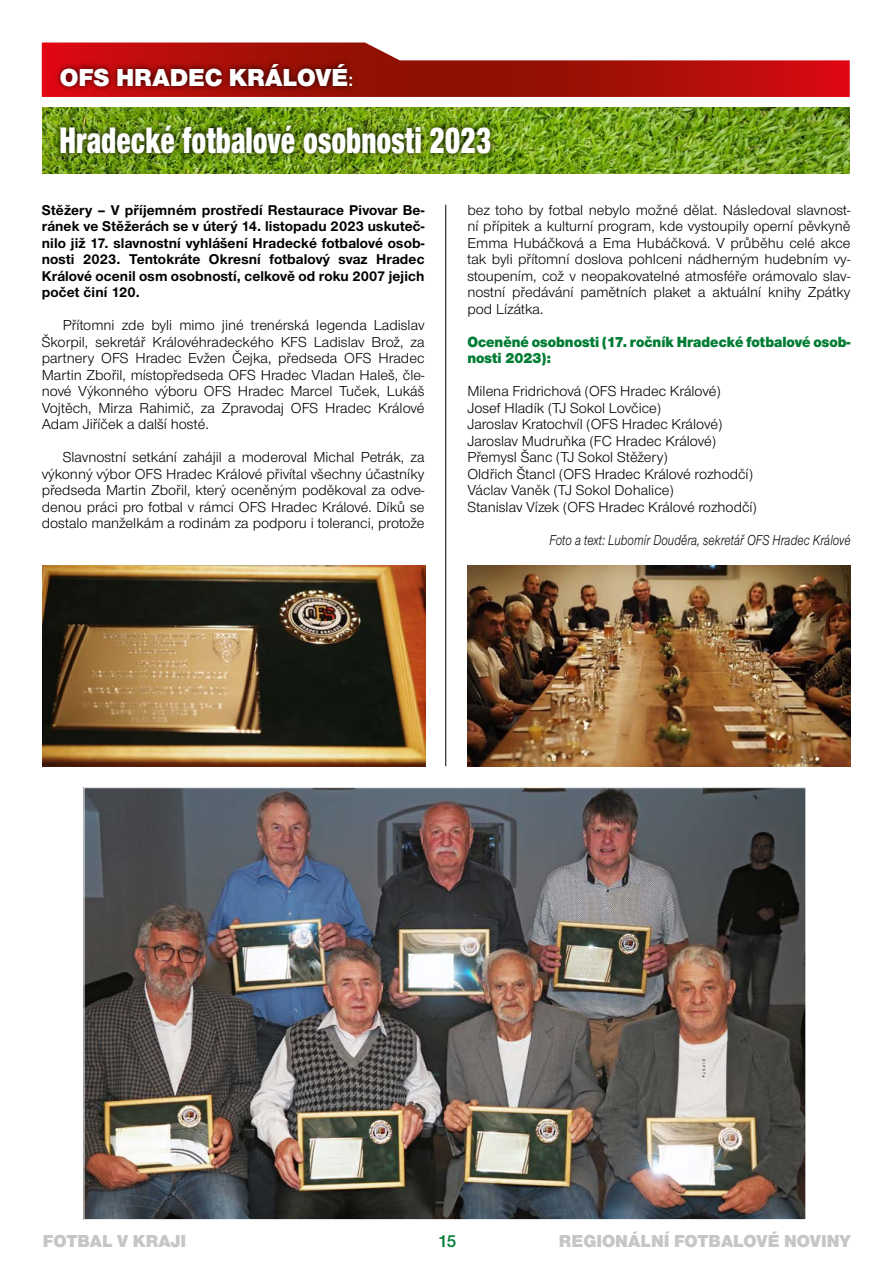
<style>
.page{position:relative;width:893px;height:1263px;background:#fff}
.page>*{position:absolute;margin:0;border:0;box-sizing:border-box;transform-origin:0 0}
.t1{font:38.25px "Nimbus Sans Novus TOT Bla Con";color:#fff;scale:.81 1}
.t2{font:900 25.5px "Nimbus Sans Novus TOT";color:#fff}
.t3{font:900 18px "Nimbus Sans Novus TOT";color:#c6c6c6}
.t4{font:18px "Nimbus Sans Novus TOT Sem Bol";color:#007c34}
.t5{font:900 15.3px/16.5px "Nimbus Sans Novus TOT";color:#007c34;scale:.95 1}
.t6{font:15px/16.5px "Nimbus Sans Novus TOT";color:#000;text-align:justify}
.t7{font:italic 15px "Nimbus Sans Novus TOT";letter-spacing:.01em;color:#000;scale:.8 1}
.t8{font:700 14.7px/16.5px "Nimbus Sans Novus TOT";letter-spacing:.01em;color:#000;text-align:justify}
.s1{font-family:"Nimbus Sans Novus TOT Sem Bol";font-weight:400;font-size:19.5px}
</style>
<div class="page">
<img style="left:42px;top:107px;width:808px;height:67px">
<hr style="left:445px;top:205px;width:1px;height:561px;background:#000">
<svg style="left:42px;top:43px;width:808px;height:54px"></svg>
<div style="left:54px;top:118px;width:443px;height:42px;background:#000;opacity:.75"></div>
<div style="left:54px;top:57px;width:305px;height:36px;background:#000;opacity:.75"></div>
<img style="left:86px;top:789px;width:718px;height:429px">
<img style="left:43px;top:566px;width:383px;height:200px">
<img style="left:467px;top:566px;width:384px;height:200px">
<h2 class="t2" style="left:60px;top:63px;width:295px">OFS HRADEC KRÁLOVÉ<span class="s1">:</span></h2>
<h1 class="t1" style="left:60px;top:117px;width:535px">Hradecké fotbalové osobnosti 2023</h1>
<p class="t8" style="left:42px;top:201px;width:384px">Stěžery – V příjemném prostředí Restaurace Pivovar Be&shy;ránek ve Stěžerách se v úterý 14. listopadu 2023 uskuteč&shy;nilo již 17. slavnostní vyhlášení Hradecké fotbalové osob&shy;nosti 2023. Tentokráte Okresní fotbalový svaz Hradec Králové ocenil osm osobností, celkově od roku 2007 jejich počet činí 120.</p>
<p class="t6" style="left:42px;top:317px;width:384px;text-indent:21px">Přítomni zde byli mimo jiné trenérská legenda Ladislav Škorpil, sekretář Královéhradeckého KFS Ladislav Brož, za partnery OFS Hradec Evžen Čejka, předseda OFS Hradec Martin Zbořil, místopředseda OFS Hradec Vladan Haleš, čle&shy;nové Výkonného výboru OFS Hradec Marcel Tuček, Lukáš Vojtěch, Mirza Rahimič, za Zpravodaj OFS Hradec Králové Adam Jiříček a další hosté.</p>
<p class="t6" style="left:42px;top:449px;width:384px;text-indent:21px">Slavnostní setkání zahájil a moderoval Michal Petrák, za výkonný výbor OFS Hradec Králové přivítal všechny účastníky předseda Martin Zbořil, který oceněným poděkoval za odve&shy;denou práci pro fotbal v rámci OFS Hradec Králové. Díků se dostalo manželkám a rodinám za podporu i toleranci, protože</p>
<p class="t6" style="left:467px;top:202px;width:385px">bez toho by fotbal nebylo možné dělat. Následoval slavnost&shy;ní přípitek a kulturní program, kde vystoupily operní pěvkyně Emma Hubáčková a Ema Hubáčková. V průběhu celé akce tak byli přítomní doslova pohlceni nádherným hudebním vy&shy;stoupením, což v neopakovatelné atmosféře orámovalo slav&shy;nostní předávání pamětních plaket a aktuální knihy Zpátky pod Lízátka.</p>
<p class="t5" style="left:467px;top:333px;width:405px">Oceněné osobnosti (17. ročník Hradecké fotbalové osob&shy;nosti 2023):</p>
<p class="t6" style="left:467px;top:383px;width:291px;text-align:left">Milena Fridrichová (OFS Hradec Králové)<br>Josef Hladík (TJ Sokol Lovčice)<br>Jaroslav Kratochvíl (OFS Hradec Králové)<br>Jaroslav Mudruňka (FC Hradec Králové)<br>Přemysl Šanc (TJ Sokol Stěžery)<br>Oldřich Štancl (OFS Hradec Králové rozhodčí)<br>Václav Vaněk (TJ Sokol Dohalice)<br>Stanislav Vízek (OFS Hradec Králové rozhodčí)</p>
<p class="t7" style="left:549px;top:531px;width:378px">Foto a text: Lubomír Douděra, sekretář OFS Hradec Králové</p>
<p class="t3" style="left:43px;top:1230px;width:145px">FOTBAL V KRAJI</p>
<p class="t4" style="left:438px;top:1230px;width:20px">15</p>
<p class="t3" style="left:559px;top:1230px;width:293px">REGIONÁLNÍ FOTBALOVÉ NOVINY</p>
</div>
